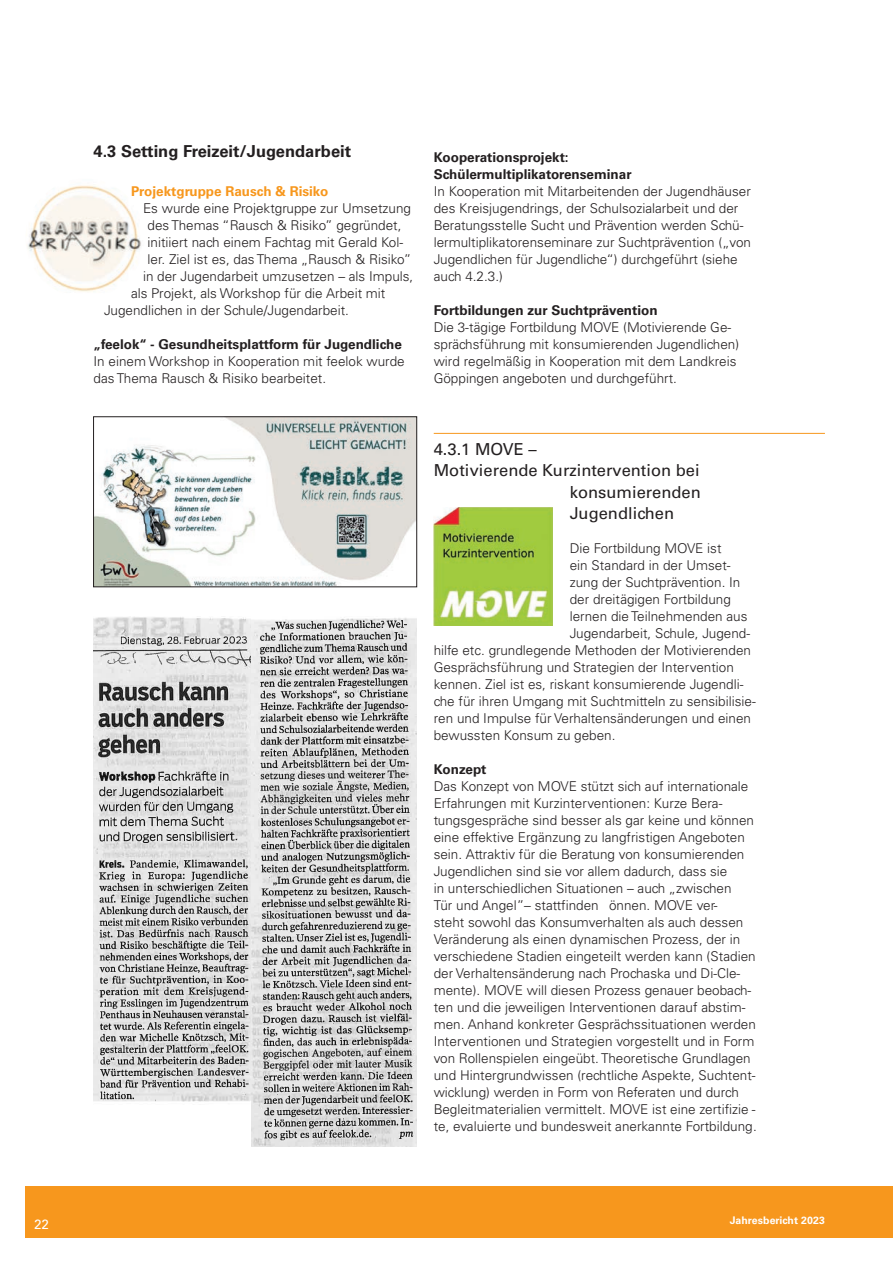
<style>
.page{position:relative;width:893px;height:1263px;background:#fff}
.page>*{position:absolute;margin:0;border:0;box-sizing:border-box;transform-origin:0 0}
.t1{font:16.5px "Univers LT Std";color:#231f20}
.t2{font:700 16.5px "Univers LT Std";color:#231f20}
.t3{font:300 13.5px/17px "Univers LT Std";color:#231f20}
.t4{font:700 13.5px/17px "Univers LT Std";color:#231f20}
.t5{font:700 13.5px "Univers LT Std";color:#f7971d}
.t6{font:13.5px "Univers LT Std";color:#fff}
.t7{font:700 10.5px "Univers LT Std";letter-spacing:.01em;color:#fff}
</style>
<div class="page">
<div style="left:26px;top:1186px;width:867px;height:51px;background:#f7971d"></div>
<hr style="left:434px;top:433px;width:391px;height:1px;background:#f7971d">
<img style="left:26px;top:179px;width:119px;height:119px;border-radius:60px">
<img style="left:434px;top:507px;width:119px;height:118px">
<img style="left:95px;top:418px;width:320px;height:167px">
<div style="left:93px;top:416px;width:324px;height:171px;border:1px solid #231f20"></div>
<img style="left:94px;top:617px;width:163px;height:530px">
<img style="left:98px;top:619px;width:154px;height:522px">
<img style="left:252px;top:617px;width:165px;height:529px">
<img style="left:252px;top:619px;width:162px;height:522px">
<p class="t2" style="left:94px;top:141px;width:259px">4.3 Setting Freizeit/Jugendarbeit</p>
<p class="t5" style="left:131px;top:183px;width:199px">Projektgruppe Rausch &amp; Risiko</p>
<p class="t3" style="left:143px;top:199px;width:269px">Es wurde eine Projektgruppe zur Umsetzung</p>
<p class="t3" style="left:148px;top:216px;width:255px">des Themas “Rausch &amp; Risiko” gegründet,</p>
<p class="t3" style="left:148px;top:233px;width:257px">initiiert nach einem Fachtag mit Gerald Kol-</p>
<p class="t3" style="left:148px;top:250px;width:265px">ler. Ziel ist es, das Thema „Rausch &amp; Risiko”</p>
<p class="t3" style="left:143px;top:267px;width:272px">in der Jugendarbeit umzusetzen – als Impuls,</p>
<p class="t3" style="left:131px;top:284px;width:256px">als Projekt, als Workshop für die Arbeit mit</p>
<p class="t3" style="left:104px;top:301px;width:246px">Jugendlichen in der Schule/Jugendarbeit.</p>
<p class="t4" style="left:94px;top:336px;width:310px">„feelok“ - Gesundheitsplattform für Jugendliche</p>
<p class="t3" style="left:94px;top:352px;width:313px">In einem Workshop in Kooperation mit feelok wurde das Thema Rausch &amp; Risiko bearbeitet.</p>
<p class="t4" style="left:434px;top:148px;width:199px">Kooperationsprojekt:<br>Schülermultiplikatorenseminar</p>
<p class="t3" style="left:434px;top:182px;width:319px">In Kooperation mit Mitarbeitenden der Jugendhäuser des Kreisjugendrings, der Schulsozialarbeit und der Beratungsstelle Sucht und Prävention werden Schü&shy;lermultiplikatorenseminare zur Suchtprävention („von Jugendlichen für Jugendliche“) durchgeführt (siehe auch 4.2.3.)</p>
<p class="t4" style="left:434px;top:302px;width:225px">Fortbildungen zur Suchtprävention</p>
<p class="t3" style="left:434px;top:318px;width:307px">Die 3-tägige Fortbildung MOVE (Motivierende Ge&shy;sprächsführung mit konsumierenden Jugendlichen) wird regelmäßig in Kooperation mit dem Landkreis Göppingen angeboten und durchgeführt.</p>
<p class="t1" style="left:434px;top:439px;width:104px">4.3.1 MOVE –</p>
<p class="t1" style="left:434px;top:461px;width:267px">Motivierende Kurzintervention bei</p>
<p class="t1" style="left:570px;top:482px;width:133px">konsumierenden</p>
<p class="t1" style="left:570px;top:503px;width:106px">Jugendlichen</p>
<p class="t3" style="left:570px;top:540px;width:153px">Die Fortbildung MOVE ist</p>
<p class="t3" style="left:570px;top:557px;width:162px">ein Standard in der Umset-</p>
<p class="t3" style="left:570px;top:574px;width:172px">zung der Suchtprävention. In</p>
<p class="t3" style="left:570px;top:591px;width:163px">der dreitägigen Fortbildung</p>
<p class="t3" style="left:570px;top:608px;width:179px">lernen die Teilnehmenden aus</p>
<p class="t3" style="left:570px;top:625px;width:182px">Jugendarbeit, Schule, Jugend-</p>
<p class="t3" style="left:434px;top:642px;width:319px">hilfe etc. grundlegende Methoden der Motivierenden</p>
<p class="t3" style="left:434px;top:659px;width:302px">Gesprächsführung und Strategien der Intervention</p>
<p class="t3" style="left:434px;top:676px;width:311px">kennen. Ziel ist es, riskant konsumierende Jugendli-</p>
<p class="t3" style="left:434px;top:693px;width:324px">che für ihren Umgang mit Suchtmitteln zu sensibilisie-</p>
<p class="t3" style="left:434px;top:710px;width:319px">ren und Impulse für Verhaltensänderungen und einen</p>
<p class="t3" style="left:434px;top:727px;width:183px">bewussten Konsum zu geben.</p>
<p class="t4" style="left:434px;top:761px;width:54px">Konzept</p>
<p class="t3" style="left:434px;top:778px;width:325px">Das Konzept von MOVE stützt sich auf internationale Erfahrungen mit Kurzinterventionen: Kurze Bera&shy;tungsgespräche sind besser als gar keine und können eine effektive Ergänzung zu langfristigen Angeboten sein. Attraktiv für die Beratung von konsumierenden Jugendlichen sind sie vor allem dadurch, dass sie<br>in unterschiedlichen Situationen – auch „zwischen<br>Tür und Angel”– stattfinden önnen. MOVE ver-<br>steht sowohl das Konsumverhalten als auch dessen Veränderung als einen dynamischen Prozess, der in verschiedene Stadien eingeteilt werden kann (Stadien der Verhaltensänderung nach Prochaska und Di-Cle&shy;mente). MOVE will diesen Prozess genauer beobach&shy;ten und die jeweiligen Interventionen darauf abstim&shy;men. Anhand konkreter Gesprächssituationen werden Interventionen und Strategien vorgestellt und in Form von Rollenspielen eingeübt. Theoretische Grundlagen und Hintergrundwissen (rechtliche Aspekte, Suchtent&shy;wicklung) werden in Form von Referaten und durch Begleitmaterialien vermittelt. MOVE ist eine zertifizie - te, evaluierte und bundesweit anerkannte Fortbildung.</p>
<p class="t6" style="left:34px;top:1216px;width:17px">22</p>
<p class="t7" style="left:730px;top:1214px;width:97px">Jahresbericht 2023</p>
</div>
